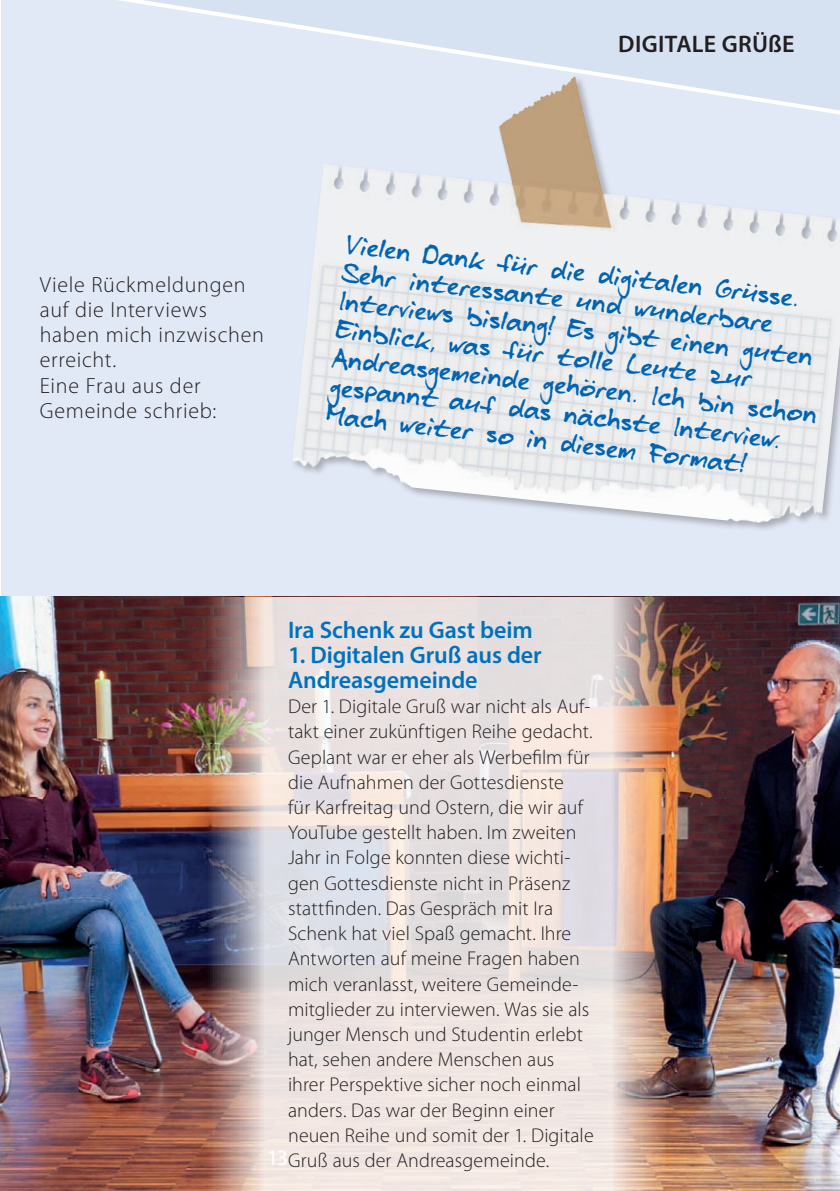
<style>
.page{position:relative;width:840px;height:1191px;background:#fff}
.page>*{position:absolute;margin:0;border:0;box-sizing:border-box;transform-origin:0 0}
.t1{font:24.8px/28.6px "blzee";color:#0164b2}
.t2{font:600 24px/25.2px "Myriad Pro";letter-spacing:-.005em;color:#0072bc}
.t3{font:600 24px "Myriad Pro";letter-spacing:.01em;color:#231f20}
.t4{font:300 22px/25.2px "Myriad Pro";letter-spacing:.03em;color:#231f20}
.t5{font:300 20px/25.2px "Myriad Pro";letter-spacing:.005em;color:#231f20}
.s1{font-weight:400;font-size:22px;color:#fff}
</style>
<div class="page">
<div style="left:1px;top:0;width:838px;height:1191px;background:#e1e9f6"></div>
<img style="left:0;top:597px;width:839px;height:594px">
<svg style="left:118px;top:0;width:721px;height:51px"></svg>
<svg style="left:206px;top:597px;width:459px;height:594px;background:#ddd0cd"></svg>
<img style="left:293px;top:51px;width:546px;height:479px">
<p class="t3" style="left:617px;top:29px;width:178px">DIGITALE GRÜßE</p>
<p class="t4" style="left:40px;top:272px;width:225px">Viele Rückmeldungen auf die Interviews haben mich inzwischen erreicht.<br>Eine Frau aus der<br>Gemeinde schrieb:</p>
<p class="t1" style="left:348px;top:233px;width:488px;rotate:7deg">Vielen Dank für die digitalen Grüsse.<br>Sehr interessante und wunderbare Interviews bislang! Es gibt einen guten Einblick, was für tolle Leute zur Andreasgemeinde gehören. Ich bin schon gespannt auf das nächste Interview.<br>Mach weiter so in diesem Format!</p>
<p class="t2" style="left:288px;top:616px;width:246px">Ira Schenk zu Gast beim</p>
<p class="t2" style="left:288px;top:641px;width:255px">1. Digitalen Gruß aus der<br>Andreasgemeinde</p>
<p class="t5" style="left:288px;top:694px;width:307px">Der 1. Digitale Gruß war nicht als Auf&shy;takt einer zukünftigen Reihe gedacht.<br>Geplant war er eher als Werbefilm für die Aufnahmen der Gottesdienste<br>für Karfreitag und Ostern, die wir auf YouTube gestellt haben. Im zweiten Jahr in Folge konnten diese wichti&shy;gen Gottesdienste nicht in Präsenz stattfinden. Das Gespräch mit Ira Schenk hat viel Spaß gemacht. Ihre Antworten auf meine Fragen haben mich veranlasst, weitere Gemeinde&shy;mitglieder zu interviewen. Was sie als junger Mensch und Studentin erlebt hat, sehen andere Menschen aus ihrer Perspektive sicher noch einmal anders. Das war der Beginn einer neuen Reihe und somit der 1. Digitale</p>
<p class="t5" style="left:267px;top:1148px;width:283px"><span class="s1">13</span>Gruß aus der Andreasgemeinde.</p>
</div>
